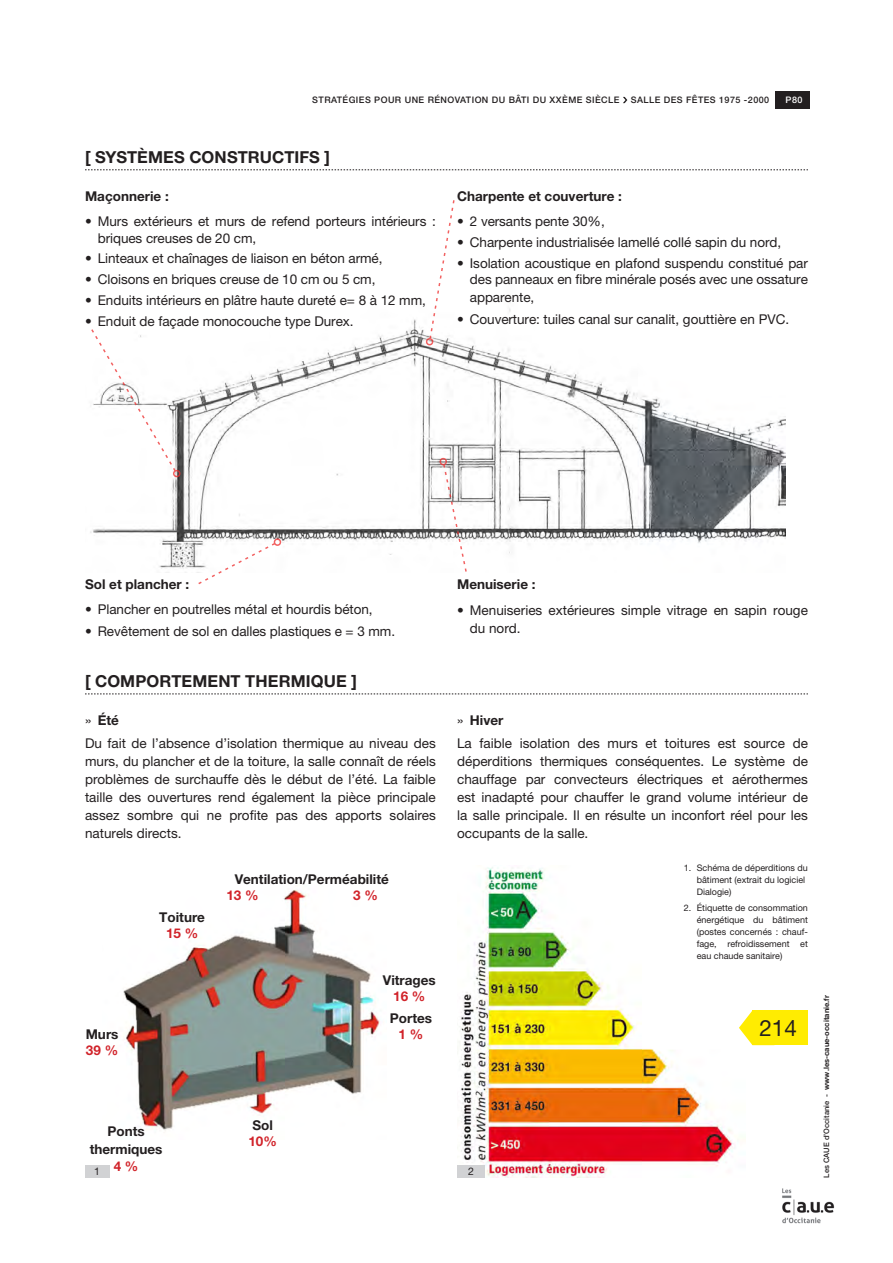
<style>
.page{position:relative;width:893px;height:1263px;background:#fff}
.page>*{position:absolute;margin:0;border:0;box-sizing:border-box;transform-origin:0 0}
.t1{font:22.5px "Helvetica Neue LT Pro";color:#231f20}
.Contenu___Titre{font:700 16.5px "Helvetica Neue LT Pro";letter-spacing:.005em;color:#231f20}
.Contenu___Liste{font:13.5px/16.5px "Helvetica Neue LT Pro";letter-spacing:-.005em;color:#231f20}
.Contenu___Sous-titre{font:13.5px/18px "Helvetica Neue LT Pro";color:#231f20;text-align:justify}
.Contenu___texte{font:700 13.5px/18px "Helvetica Neue LT Pro";color:#231f20;text-align:center}
.t2{font:700 13.5px "Helvetica Neue LT Pro";color:#d1232a}
.Contenu___Sous-titre-2{font:700 13.5px "Helvetica Neue LT Pro";color:#231f20}
.légende___numérotati{font:10.5px "Helvetica Neue LT Pro";color:#231f20}
.légende___descriptif{font:9px/12px "Helvetica Neue LT Pro";color:#231f20}
.t3{font:500 9px "Helvetica Neue LT Pro";letter-spacing:.05em;color:#231f20}
.t4{font:500 9px "Helvetica Neue LT Pro";color:#fff}
.t5{font:700 7.5px "Helvetica Neue LT Pro";color:#231f20}
.s1{font-weight:400}
.s2{font-weight:500}
</style>
<div class="page">
<img style="left:90px;top:300px;width:695px;height:273px">
<svg style="left:85px;top:170px;width:723px;height:1px"></svg>
<svg style="left:85px;top:694px;width:723px;height:1px"></svg>
<svg style="left:623px;top:97px;width:4px;height:6px"></svg>
<svg style="left:439px;top:456px;width:29px;height:117px"></svg>
<svg style="left:425px;top:200px;width:31px;height:147px"></svg>
<svg style="left:197px;top:537px;width:86px;height:48px"></svg>
<svg style="left:90px;top:328px;width:92px;height:151px"></svg>
<img style="left:460px;top:867px;width:274px;height:311px">
<img style="left:123px;top:890px;width:257px;height:241px">
<div style="left:752px;top:1010px;width:56px;height:35px;background:#ffec01"></div>
<svg style="left:739px;top:1011px;width:13px;height:34px"></svg>
<div style="left:85px;top:1165px;width:24px;height:13px;background:#d1d2d4"></div>
<div style="left:457px;top:1165px;width:28px;height:13px;background:#d1d2d4"></div>
<div style="left:775px;top:91px;width:34px;height:17px;background:#231f20"></div>
<img style="left:782px;top:1188px;width:53px;height:36px">
<p class="t3" style="left:312px;top:95px;width:309px">STRATÉGIES POUR UNE RÉNOVATION DU BÂTI DU XXÈME SIÈCLE</p>
<p class="t3" style="left:631px;top:95px;width:140px">SALLE DES FÊTES 1975 -2000</p>
<p class="t4" style="left:785px;top:95px;width:18px">P80</p>
<p class="Contenu___Titre" style="left:85px;top:147px;width:246px">[ SYSTÈMES CONSTRUCTIFS ]</p>
<p class="Contenu___texte" style="left:85px;top:187px;width:85px">Maçonnerie :</p>
<p class="Contenu___Liste" style="left:98px;top:213px;width:340px;text-indent:-13px">• Murs extérieurs et murs de refend porteurs intérieurs : briques creuses de 20 cm,</p>
<p class="Contenu___Liste" style="left:85px;top:250px;width:299px">• Linteaux et chaînages de liaison en béton armé,</p>
<p class="Contenu___Liste" style="left:85px;top:271px;width:292px">• Cloisons en briques creuse de 10 cm ou 5 cm,</p>
<p class="Contenu___Liste" style="left:85px;top:291px;width:342px">• Enduits intérieurs en plâtre haute dureté e= 8 à 12 mm,</p>
<p class="Contenu___Liste" style="left:85px;top:312px;width:270px">• Enduit de façade monocouche type Durex.</p>
<p class="Contenu___texte" style="left:457px;top:187px;width:166px">Charpente et couverture :</p>
<p class="Contenu___Liste" style="left:457px;top:213px;width:149px">• 2 versants pente 30%,</p>
<p class="Contenu___Liste" style="left:457px;top:233px;width:326px">• Charpente industrialisée lamellé collé sapin du nord,</p>
<p class="Contenu___Liste" style="left:457px;top:254px;width:352px;text-align:right">• Isolation acoustique en plafond suspendu constitué par des panneaux en fibre minérale posés avec une ossature</p>
<p class="Contenu___Liste" style="left:470px;top:289px;width:66px">apparente,</p>
<p class="Contenu___Liste" style="left:457px;top:311px;width:334px">• Couverture: tuiles canal sur canalit, gouttière en PVC.</p>
<p class="Contenu___texte" style="left:85px;top:575px;width:106px">Sol et plancher :</p>
<p class="Contenu___Liste" style="left:85px;top:601px;width:289px">• Plancher en poutrelles métal et hourdis béton,</p>
<p class="Contenu___Liste" style="left:85px;top:623px;width:312px">• Revêtement de sol en dalles plastiques e = 3 mm.</p>
<p class="Contenu___Titre" style="left:85px;top:671px;width:273px">[ COMPORTEMENT THERMIQUE ]</p>
<p class="Contenu___Sous-titre-2" style="left:85px;top:712px;width:36px"><span class="s1">»</span> Été</p>
<p class="Contenu___Sous-titre" style="left:85px;top:733px;width:352px">Du fait de l’absence d’isolation thermique au niveau des murs, du plancher et de la toiture, la salle connaît de réels problèmes de surchauffe dès le début de l’été. La faible taille des ouvertures rend également la pièce principale assez sombre qui ne profite pas des apports solaires naturels directs.</p>
<p class="Contenu___texte" style="left:86px;top:1025px;width:34px">Murs</p>
<p class="t2" style="left:86px;top:1042px;width:34px">39 %</p>
<p class="Contenu___texte" style="left:159px;top:908px;width:47px">Toiture</p>
<p class="t2" style="left:166px;top:925px;width:34px">15 %</p>
<p class="Contenu___texte" style="left:235px;top:869px;width:156px">Ventilation/Perméabilité</p>
<p class="t2" style="left:226px;top:887px;width:34px">13 %</p>
<p class="t2" style="left:353px;top:887px;width:26px">3 %</p>
<p class="Contenu___texte" style="left:383px;top:971px;width:54px">Vitrages</p>
<p class="t2" style="left:393px;top:988px;width:34px">16 %</p>
<p class="Contenu___texte" style="left:390px;top:1009px;width:44px">Portes</p>
<p class="t2" style="left:399px;top:1026px;width:26px">1 %</p>
<p class="Contenu___texte" style="left:457px;top:575px;width:80px">Menuiserie :</p>
<p class="Contenu___Liste" style="left:470px;top:601px;width:340px;line-height:18px;text-indent:-13px">• Menuiseries extérieures simple vitrage en sapin rouge du nord.</p>
<p class="Contenu___Sous-titre-2" style="left:457px;top:712px;width:48px"><span class="s1">»</span> Hiver</p>
<p class="Contenu___Sous-titre" style="left:457px;top:733px;width:352px">La faible isolation des murs et toitures est source de déperditions thermiques conséquentes. Le système de chauffage par convecteurs électriques et aérothermes est inadapté pour chauffer le grand volume intérieur de la salle principale. Il en résulte un inconfort réel pour les occupants de la salle.</p>
<p class="légende___descriptif" style="left:697px;top:861px;width:113px;text-indent:-13px">1. Schéma de déperditions du bâtiment (extrait du logiciel<br>Dialogie)</p>
<p class="légende___descriptif" style="left:697px;top:901px;width:113px;text-align:justify;text-indent:-13px">2. Étiquette de consommation énergétique du bâtiment (postes concernés : chauf&shy;fage, refroidissement et eau chaude sanitaire)</p>
<p class="t1" style="left:759px;top:1014px;width:39px">214</p>
<p class="Contenu___texte" style="left:252px;top:1116px;width:22px">Sol</p>
<p class="t2" style="left:248px;top:1133px;width:30px">10%</p>
<p class="Contenu___texte" style="left:90px;top:1122px;width:74px">Ponts thermiques</p>
<p class="t2" style="left:114px;top:1157px;width:26px">4 %</p>
<p class="légende___numérotati" style="left:94px;top:1165px;width:7px">1</p>
<p class="légende___numérotati" style="left:468px;top:1165px;width:7px">2</p>
<p class="t5" style="left:822px;top:1177px;width:184px;rotate:-90deg"><span class="s2">Les CAUE d’Occitanie -</span> www.les-caue-occitanie.fr</p>
</div>
